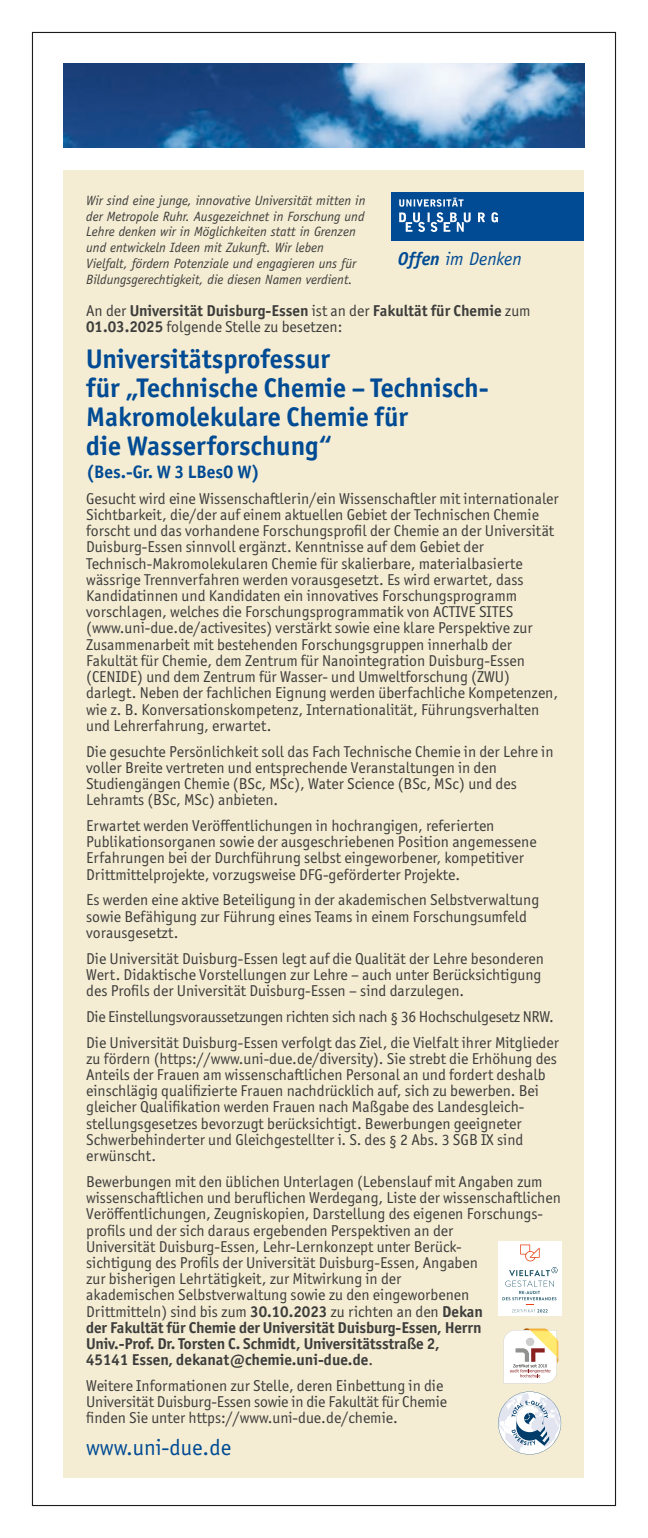
<style>
.page{position:relative;width:648px;height:1538px;background:#fff}
.page>*{position:absolute;margin:0;border:0;box-sizing:border-box;transform-origin:0 0}
.t1{font:700 27px/29.2px "Officina Sans ITC Pro";color:#004b94}
.t2{font:22.5px "Officina Sans ITC Pro";color:#004b94}
.t3{font:italic 18.45px "Officina Sans";color:#004b94}
.t4{font:700 18px "Officina Sans ITC Pro";color:#004b94}
.t5{font:15.75px/16.2px "Officina Sans ITC Pro";color:#3d3d3c}
.t6{font:700 15.75px/16.2px "Officina Sans ITC Pro";color:#3d3d3c}
.t7{font:italic 13.5px/15.8px "Officina Sans";color:#3d3d3c}
.s1{font-weight:400}
.s2{font-weight:700}
</style>
<div class="page">
<div style="left:64px;top:170px;width:520px;height:1307px;background:#f5edd3"></div>
<img style="left:64px;top:64px;width:520px;height:84px">
<div style="left:391px;top:192px;width:192px;height:48px;background:#004b94"></div>
<svg style="left:399px;top:198px;width:99px;height:34px"></svg>
<svg style="left:503px;top:1328px;width:56px;height:55px"></svg>
<div style="left:498px;top:1241px;width:63px;height:74px;background:#fff"></div>
<svg style="left:502px;top:1244px;width:55px;height:68px"></svg>
<svg style="left:498px;top:1391px;width:63px;height:63px"></svg>
<p class="t7" style="left:86px;top:192px;width:281px">Wir sind eine junge, innovative Universität mitten in der Metropole Ruhr. Ausgezeichnet in Forschung und Lehre denken wir in Möglichkeiten statt in Grenzen und entwickeln Ideen mit Zukunft. Wir leben Vielfalt, fördern Potenziale und engagieren uns für Bildungs gerechtigkeit, die diesen Namen verdient.</p>
<p class="t6" style="left:86px;top:302px;width:446px"><span class="s1">An der</span> Universität Duisburg-Essen <span class="s1">ist an der</span> Fakultät für Chemie <span class="s1">zum<br></span>01.03.2025 <span class="s1">folgende Stelle zu besetzen:</span></p>
<h1 class="t1" style="left:86px;top:343px;width:404px">Universitätsprofessur<br>für „Technische Chemie – Technisch-<br>Makromolekulare Chemie für<br>die Wasserforschung“</h1>
<p class="t4" style="left:86px;top:460px;width:175px">(Bes.-Gr. W 3 LBesO W)</p>
<p class="t5" style="left:86px;top:490px;width:474px">Gesucht wird eine Wissenschaftlerin/ein Wissenschaftler mit internationaler Sichtbarkeit, die/der auf einem aktuellen Gebiet der Technischen Chemie forscht und das vorhandene Forschungsprofil der Chemie an der Universität Duisburg-Essen sinnvoll ergänzt. Kenntnisse auf dem Gebiet der Technisch-Makromolekularen Chemie für skalierbare, materialbasierte wässrige Trennverfahren werden vorausgesetzt. Es wird erwartet, dass Kandidatinnen und Kandidaten ein innovatives Forschungsprogramm vorschlagen, welches die Forschungsprogrammatik von ACTIVE SITES (www.uni-due.de/activesites) verstärkt sowie eine klare Perspektive zur Zusammenarbeit mit bestehenden Forschungsgruppen innerhalb der Fakultät für Chemie, dem Zentrum für Nanointegration Duisburg-Essen (CENIDE) und dem Zentrum für Wasser- und Umweltforschung (ZWU) darlegt. Neben der fachlichen Eignung werden überfachliche Kompetenzen, wie z. B. Konversationskompetenz, Internationalität, Führungsverhalten und Lehrerfahrung, erwartet.</p>
<p class="t5" style="left:86px;top:743px;width:468px">Die gesuchte Persönlichkeit soll das Fach Technische Chemie in der Lehre in voller Breite vertreten und entsprechende Veranstaltungen in den Studiengängen Chemie (BSc, MSc), Water Science (BSc, MSc) und des Lehramts (BSc, MSc) anbieten.</p>
<p class="t5" style="left:86px;top:817px;width:452px">Erwartet werden Veröffentlichungen in hochrangigen, referierten Publikationsorganen sowie der ausgeschriebenen Position angemessene Erfahrungen bei der Durchführung selbst eingeworbener, kompetitiver Drittmittelprojekte, vorzugsweise DFG-geförderter Projekte.</p>
<p class="t5" style="left:86px;top:891px;width:454px">Es werden eine aktive Beteiligung in der akademischen Selbstverwaltung sowie Befähigung zur Führung eines Teams in einem Forschungsumfeld vorausgesetzt.</p>
<p class="t5" style="left:86px;top:950px;width:459px">Die Universität Duisburg-Essen legt auf die Qualität der Lehre besonderen<br>Wert. Didaktische Vorstellungen zur Lehre – auch unter Berücksichtigung des Profils der Universität Duisburg-Essen – sind darzulegen.</p>
<p class="t5" style="left:86px;top:1003px;width:474px;line-height:25.9px">Die Einstellungsvoraussetzungen richten sich nach § 36 Hochschulgesetz NRW.<br>Die Universität Duisburg-Essen verfolgt das Ziel, die Vielfalt ihrer Mitglieder</p>
<p class="t5" style="left:86px;top:1050px;width:472px">zu fördern (https://www.uni-due.de/diversity). Sie strebt die Erhöhung des Anteils der Frauen am wissenschaftlichen Personal an und fordert deshalb ein schlägig qualifizierte Frauen nachdrücklich auf, sich zu bewerben. Bei gleicher Qualifikation werden Frauen nach Maßgabe des Landesgleich&shy;stellungsgesetzes bevorzugt berücksichtigt. Bewerbungen geeigneter Schwerbehinderter und Gleichgestellter i. S. des § 2 Abs. 3 SGB IX sind erwünscht.</p>
<p class="t5" style="left:86px;top:1173px;width:476px">Bewerbungen mit den üblichen Unterlagen (Lebenslauf mit Angaben zum wissenschaftlichen und beruflichen Werdegang, Liste der wissenschaftlichen Veröffentlichungen, Zeugniskopien, Darstellung des eigenen Forschungs&shy;profils und der sich daraus ergebenden Perspektiven an der<br>Universität Duisburg- Essen, Lehr-Lernkonzept unter Berück-<br>sichtigung des Profils der Universität Duisburg-Essen, Angaben<br>zur bisherigen Lehrtätigkeit, zur Mitwirkung in der<br>akademischen Selbstverwaltung sowie zu den eingeworbenen<br>Drittmitteln) sind bis zum <span class="s2">30.10.2023</span> zu richten an den <span class="s2">Dekan<br>der Fakultät für Chemie der Universität Duisburg-Essen, Herrn<br>Univ.-Prof. Dr. Torsten C. Schmidt, Universitätsstraße 2,<br>45141 Essen, dekanat@chemie.uni-due.de</span>.</p>
<p class="t5" style="left:86px;top:1377px;width:362px">Weitere Informationen zur Stelle, deren Einbettung in die<br>Universität Duisburg-Essen sowie in die Fakultät für Chemie finden Sie unter https://www.uni-due.de/chemie.</p>
<h2 class="t2" style="left:86px;top:1434px;width:146px">www.uni-due.de</h2>
<p class="t3" style="left:398px;top:248px;width:125px"><span class="s2">Offen</span> im Denken</p>
</div>
